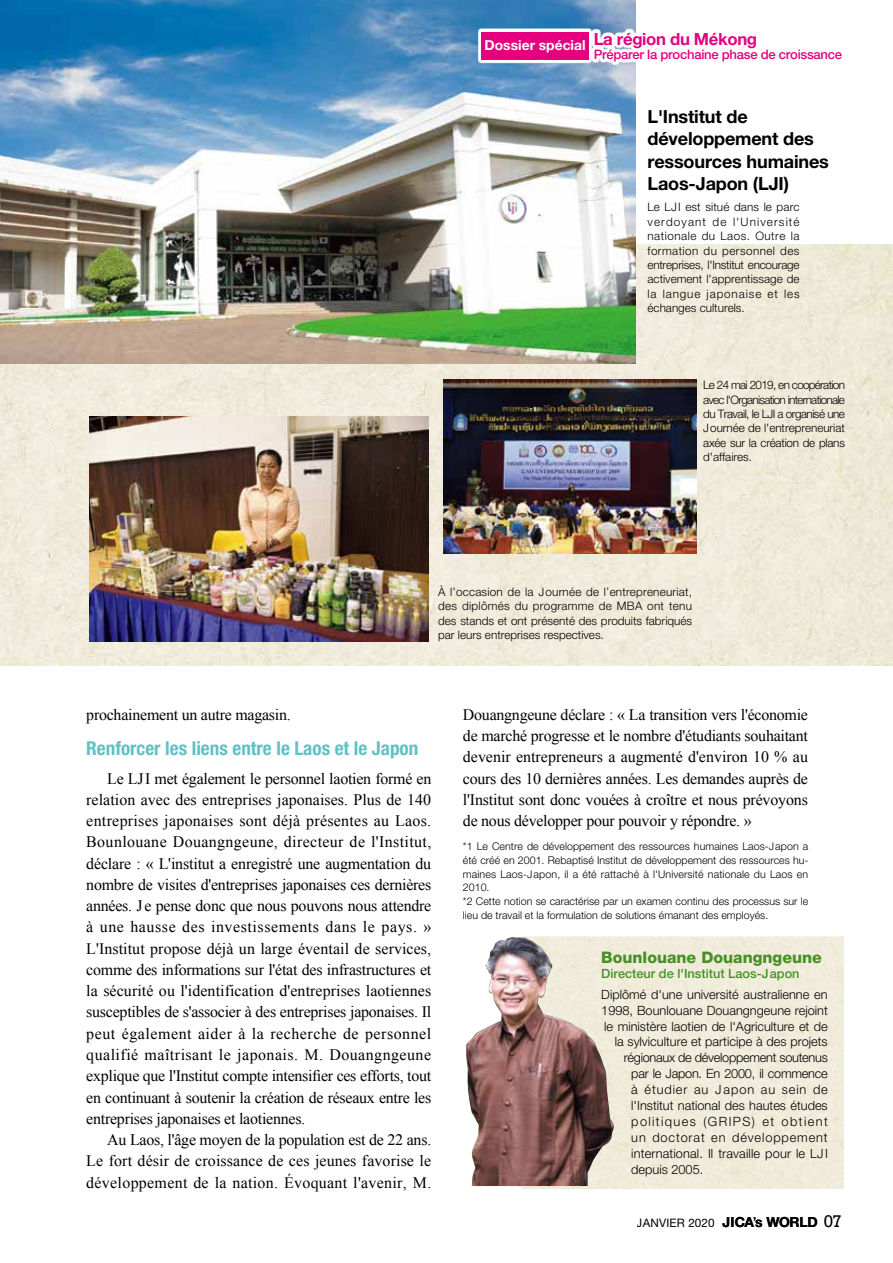
<style>
.page{position:relative;width:893px;height:1263px;background:#fff}
.page>*{position:absolute;margin:0;border:0;box-sizing:border-box;transform-origin:0 0}
.t1{font:700 condensed 19.2px "Helvetica Neue LT Std";color:#5fc1c5}
.t2{font:700 18px/22.4px "Helvetica Neue LT Std";letter-spacing:-.01em;color:#000}
.t3{font:700 16.8px "Helvetica Neue LT Std";letter-spacing:-.02em;color:#e4007f}
.t4{font:15.9px/21.3px "Times New Roman";letter-spacing:-.015em;color:#000;text-align:justify}
.t5{font:800 15.9px "Helvetica Neue LT Std";color:#469123}
.t6{font:700 13.8px "Helvetica Neue LT Std";color:#fff}
.t7{font:500 13.05px "Helvetica Neue LT Std";letter-spacing:-.02em;color:#e4007f}
.t8{font:300 12.75px "Helvetica Neue LT Std";color:#000}
.t9{font:300 12.75px "Helvetica Neue LT Std";letter-spacing:-.02em;color:#000}
.t10{font:300 12.75px "Helvetica Neue LT Std";letter-spacing:.07em;color:#000}
.t11{font:500 12.75px "Helvetica Neue LT Std";color:#469123}
.t12{font:300 12.75px "Helvetica Neue LT Std";letter-spacing:.11em;color:#000}
.t13{font:300 11.7px/14.4px "Helvetica Neue LT Std";color:#000;text-align:justify}
.t14{font:11.7px "Helvetica Neue LT Std";letter-spacing:.01em;color:#000}
.t15{font:300 10.65px/13.8px "Helvetica Neue LT Std";color:#000}
.s1{font-weight:700;font-size:13.95px}
.s2{font-size:13.95px}
.s3{font-family:"Rockwell";font-size:15.9px}
</style>
<div class="page">
<div style="left:0;top:244px;width:893px;height:422px;background:#f0ebda"></div>
<img style="left:522px;top:937px;width:321px;height:251px">
<img style="left:466px;top:937px;width:149px;height:249px">
<img style="left:443px;top:379px;width:253px;height:174px">
<img style="left:89px;top:416px;width:339px;height:225px">
<img style="left:1px;top:0;width:635px;height:364px">
<div style="left:478px;top:29px;width:367px;height:36px;background:#fff"></div>
<div style="left:482px;top:32px;width:107px;height:28px;background:#e4007f"></div>
<p class="t6" style="left:485px;top:37px;width:103px">Dossier spécial</p>
<p class="t3" style="left:594px;top:28px;width:165px">La région du Mékong</p>
<p class="t7" style="left:594px;top:47px;width:250px">Préparer la prochaine phase de croissance</p>
<p class="t2" style="left:647px;top:105px;width:183px">L'Institut de développement des ressources humaines<br>Laos-Japon (LJI)</p>
<p class="t13" style="left:647px;top:200px;width:154px">Le LJI est situé dans le parc verdoyant de l'Université nationale du Laos. Outre la formation du personnel des entreprises, l'Institut encourage activement l'apprentissage de la langue japonaise et les échanges culturels.</p>
<p class="t13" style="left:703px;top:378px;width:143px">Le 24 mai 2019, en coopération avec l'Organisation internationale du Travail, le LJI a organisé une Journée de l'entrepreneuriat axée sur la création de plans d'affaires.</p>
<p class="t13" style="left:438px;top:584px;width:255px">À l’occasion de la Journée de l’entrepreneuriat, des diplômés du programme de MBA ont tenu des stands et ont présenté des produits fabriqués par leurs entreprises respectives.</p>
<p class="t4" style="left:86px;top:704px;width:206px">prochainement un autre magasin.</p>
<p class="t1" style="left:86px;top:737px;width:334px">Renforcer les liens entre le Laos et le Japon</p>
<p class="t4" style="left:86px;top:767px;width:347px;text-indent:21px">Le LJI met également le personnel laotien formé en relation avec des entreprises japonaises. Plus de 140 entreprises japonaises sont déjà présentes au Laos.<br>Bounlouane Douangngeune, directeur de l'Institut, déclare : « L'institut a enregistré une augmentation du nombre de visites d'entreprises japonaises ces dernières années. Je pense donc que nous pouvons nous attendre à une hausse des investissements dans le pays. » L'Institut propose déjà un large éventail de services, comme des informations sur l'état des infrastructures et la sécurité ou l'identification d'entreprises laotiennes susceptibles de s'associer à des entreprises japonaises. Il peut également aider à la recherche de personnel qualifié maîtrisant le japonais. M. Douangngeune explique que l'Institut compte intensifier ces efforts, tout en continuant à soutenir la création de réseaux entre les entreprises japonaises et laotiennes.</p>
<p class="t4" style="left:86px;top:1129px;width:347px;text-indent:21px">Au Laos, l'âge moyen de la population est de 22 ans.<br>Le fort désir de croissance de ces jeunes favorise le développement de la nation. Évoquant l'avenir, M.</p>
<p class="t4" style="left:463px;top:703px;width:347px">Douangngeune déclare : « La transition vers l'économie de marché progresse et le nombre d'étudiants souhaitant devenir entrepreneurs a augmenté d'environ 10 % au cours des 10 dernières années. Les demandes auprès de l'Institut sont donc vouées à croître et nous prévoyons de nous développer pour pouvoir y répondre. »</p>
<p class="t15" style="left:463px;top:839px;width:347px">*1 Le Centre de développement des ressources humaines Laos-Japon a été créé en 2001. Rebaptisé Institut de développement des ressources hu&shy;maines Laos-Japon, il a été rattaché à l'Université nationale du Laos en 2010.<br>*2 Cette notion se caractérise par un examen continu des processus sur le lieu de travail et la formulation de solutions émanant des employés.</p>
<p class="t5" style="left:601px;top:948px;width:222px">Bounlouane Douangngeune</p>
<p class="t11" style="left:601px;top:966px;width:200px">Directeur de l'Institut Laos-Japon</p>
<p class="t8" style="left:601px;top:986px;width:228px">Diplômé d'une université australienne en</p>
<p class="t8" style="left:601px;top:1002px;width:228px">1998, Bounlouane Douangngeune rejoint</p>
<p class="t8" style="left:604px;top:1018px;width:225px">le ministère laotien de l'Agriculture et de</p>
<p class="t8" style="left:615px;top:1034px;width:214px">la sylviculture et participe à des projets</p>
<p class="t9" style="left:624px;top:1050px;width:206px">régionaux de développement soutenus</p>
<p class="t9" style="left:631px;top:1066px;width:198px">par le Japon. En 2000, il commence</p>
<p class="t10" style="left:631px;top:1082px;width:198px">à étudier au Japon au sein de</p>
<p class="t8" style="left:631px;top:1098px;width:198px">l'Institut national des hautes études</p>
<p class="t12" style="left:631px;top:1114px;width:198px">politiques (GRIPS) et obtient</p>
<p class="t10" style="left:631px;top:1130px;width:198px">un doctorat en développement</p>
<p class="t8" style="left:631px;top:1146px;width:198px">international. Il travaille pour le LJI</p>
<p class="t8" style="left:631px;top:1162px;width:74px">depuis 2005.</p>
<p class="t14" style="left:637px;top:1215px;width:207px">JANVIER 2020 <span class="s1">JICA</span><span class="s2">’</span> <span class="s1">s WORLD</span> <span class="s3">07</span></p>
</div>
